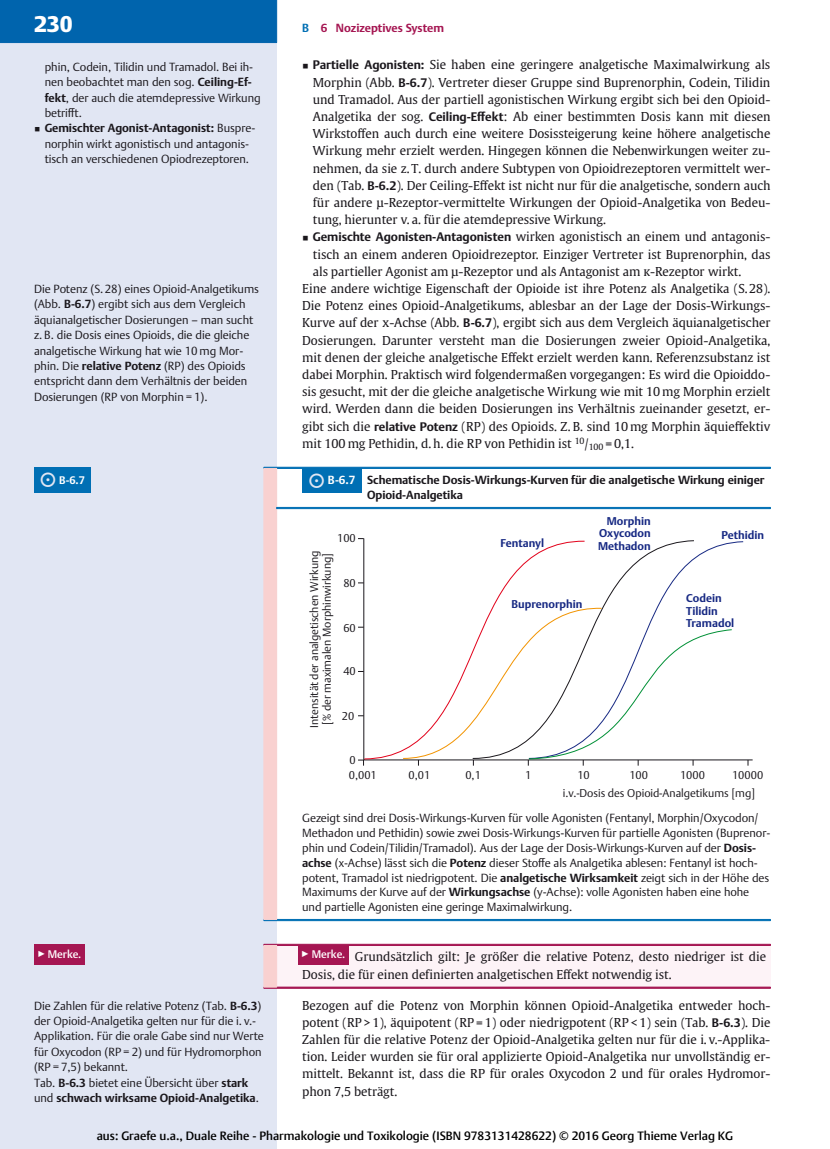
<style>
.page{position:relative;width:830px;height:1149px;background:#fff}
.page>*{position:absolute;margin:0;border:0;box-sizing:border-box;transform-origin:0 0}
.t1{font:22.35px "Adv T Te 9 dccad 3.B";color:#fff}
.t2{font:12.3px/17.2px "Adv TT1 c 81 c 27 a";color:#1a171c;text-align:justify}
.t3{font:500 12px "Thieme Argo 2011";color:#000}
.t4{font:11.7px/15.5px "Adv TT1875 e 499";color:#1a171c}
.t5{font:11.7px/15px "Adv TT1415 f 0 b 8.B";color:#1a171c}
.t6{font:11.7px "Adv TT1415 f 0 b 8.B";color:#a51652}
.t7{font:300 11.25px/12.6px "Thieme Argo 2008";color:#1a171c}
.t8{font:700 11.25px/12.6px "Thieme Argo 2008";color:#172983;text-align:justify}
.t9{font:10.95px "Adv TT114 f 0202";color:#fff}
.t10{font:10.95px "Adv TT1415 f 0 b 8.B";color:#fff}
.s1{color:#006fb4}
.s2{font-family:"Adv TT1415 f 0 b 8.B"}
.s3{font-family:"Adv TT1875 e 499+fb"}
.s4{font-family:"Adv TT1875 e 499";font-size:7.8px}
.s5{font-family:"Adv TT1875 e 499"}
.s6{font-style:inherit}
.s7{font-size:8.1px}
.s8{font-family:"Adv TT1415 f 0 b 8.B+fb"}
.s9{font-family:"Adv TT1 c 81 c 27 a+fb"}
.s10{font-size:20.85px;color:#e1e6f3}
.s11{color:#fff}
</style>
<div class="page">
<div style="left:0;top:0;width:276px;height:1148px;background:#e1e6f3"></div>
<div style="left:0;top:0;width:276px;height:43px;background:#0064ad"></div>
<div style="left:264px;top:944px;width:506px;height:43px;background:#fdf3f7"></div>
<div style="left:264px;top:944px;width:506px;height:1px;background:#a51652;border:1px solid #a51652"></div>
<hr style="left:264px;top:986px;width:506px;height:1px;background:#a51652">
<div style="left:264px;top:945px;width:12px;height:41px;background:#f9d1d0"></div>
<div style="left:34px;top:943px;width:51px;height:21px;background:#a51652"></div>
<div style="left:298px;top:945px;width:50px;height:19px;background:#a51652"></div>
<div style="left:264px;top:467px;width:506px;height:1px;background:#006fb4;border:1px solid #006fb4"></div>
<hr style="left:264px;top:919px;width:506px;height:1px;background:#006fb4">
<div style="left:264px;top:468px;width:12px;height:451px;background:#f9d1d0"></div>
<hr style="left:276px;top:507px;width:494px;height:1px;background:#006fb4">
<div style="left:34px;top:467px;width:56px;height:26px;background:#006fb4"></div>
<div style="left:302px;top:468px;width:59px;height:25px;background:#006fb4"></div>
<svg style="left:358px;top:759px;width:6px;height:6px"></svg>
<svg style="left:363px;top:540px;width:39px;height:219px"></svg>
<svg style="left:528px;top:540px;width:215px;height:66px"></svg>
<svg style="left:402px;top:606px;width:330px;height:159px"></svg>
<h1 class="t1" style="left:34px;top:11px;width:40px">230</h1>
<p class="t6" style="left:302px;top:23px;width:143px"><span class="s1">B</span> 6 Nozizeptives System</p>
<p class="t4" style="left:45px;top:60px;width:217px">phin, Codein, Tilidin und Tramadol. Bei ih&shy;nen beobachtet man den sog. <span class="s2">Ceiling-Ef&shy;fekt</span>, der auch die atemdepressive Wirkung betri<span class="s3">ff</span>t.</p>
<p class="t5" style="left:34px;top:121px;width:222px"><span class="s4">■</span> Gemischter Agonist-Antagonist: <span class="s5">Buspre-</span></p>
<p class="t4" style="left:45px;top:137px;width:206px">norphin wirkt agonistisch und antagonis&shy;tisch an verschiedenen Opiodrezeptoren.</p>
<p class="t4" style="left:34px;top:282px;width:226px">Die Potenz (S. 28) eines Opioid-Analgetikums (Abb. <span class="s2">B-6.7</span>) ergibt sich aus dem Vergleich äquianalgetischer Dosierungen <span class="s6">–</span> man sucht z. B. die Dosis eines Opioids, die die gleiche analgetische Wirkung hat wie 10 mg Mor&shy;phin. Die <span class="s2">relative Potenz</span> (RP) des Opioids entspricht dann dem Verhältnis der beiden Dosierungen (RP von Morphin = 1).</p>
<p class="t2" style="left:313px;top:57px;width:459px;text-indent:-11px"><span class="s7">■</span> <span class="s2">Partielle Agonisten:</span> Sie haben eine geringere analgetische Maximalwirkung als Morphin (Abb. <span class="s2">B-6.7</span>). Vertreter dieser Gruppe sind Buprenorphin, Codein, Tilidin und Tramadol. Aus der partiell agonistischen Wirkung ergibt sich bei den Opioid-Analgetika der sog. <span class="s2">Ceiling-E</span><span class="s8">ff</span><span class="s2">ekt</span>: Ab einer bestimmten Dosis kann mit diesen Wirksto<span class="s9">ff</span>en auch durch eine weitere Dosissteigerung keine höhere analgetische Wirkung mehr erzielt werden. Hingegen können die Nebenwirkungen weiter zu&shy;nehmen, da sie z. T. durch andere Subtypen von Opioidrezeptoren vermittelt wer&shy;den (Tab. <span class="s2">B-6.2</span>). Der Ceiling-E<span class="s9">ff</span>ekt ist nicht nur für die analgetische, sondern auch für andere <span class="s6">μ</span>-Rezeptor-vermittelte Wirkungen der Opioid-Analgetika von Bedeu&shy;tung, hierunter v. a. für die atemdepressive Wirkung.</p>
<p class="t2" style="left:302px;top:229px;width:469px"><span class="s7">■</span> <span class="s2">Gemischte Agonisten-Antagonisten</span> wirken agonistisch an einem und antagonis-</p>
<p class="t2" style="left:313px;top:246px;width:459px">tisch an einem anderen Opioidrezeptor. Einziger Vertreter ist Buprenorphin, das</p>
<p class="t2" style="left:313px;top:263px;width:429px">als partieller Agonist am <span class="s6">μ</span>-Rezeptor und als Antagonist am <span class="s6">κ</span>-Rezeptor wirkt.</p>
<p class="t2" style="left:302px;top:280px;width:469px">Eine andere wichtige Eigenschaft der Opioide ist ihre Potenz als Analgetika (S. 28).</p>
<p class="t2" style="left:302px;top:298px;width:469px">Die Potenz eines Opioid-Analgetikums, ablesbar an der Lage der Dosis-Wirkungs-</p>
<p class="t2" style="left:302px;top:315px;width:469px">Kurve auf der x-Achse (Abb. <span class="s2">B-6.7</span>), ergibt sich aus dem Vergleich äquianalgetischer</p>
<p class="t2" style="left:302px;top:332px;width:469px">Dosierungen. Darunter versteht man die Dosierungen zweier Opioid-Analgetika,</p>
<p class="t2" style="left:302px;top:349px;width:469px">mit denen der gleiche analgetische E<span class="s9">ff</span>ekt erzielt werden kann. Referenzsubstanz ist</p>
<p class="t2" style="left:302px;top:366px;width:469px">dabei Morphin. Praktisch wird folgendermaßen vorgegangen: Es wird die Opioiddo-</p>
<p class="t2" style="left:302px;top:384px;width:469px">sis gesucht, mit der die gleiche analgetische Wirkung wie mit 10 mg Morphin erzielt</p>
<p class="t2" style="left:302px;top:401px;width:469px">wird. Werden dann die beiden Dosierungen ins Verhältnis zueinander gesetzt, er-</p>
<p class="t2" style="left:302px;top:418px;width:469px">gibt sich die <span class="s2">relative Potenz</span> (RP) des Opioids. Z. B. sind 10 mg Morphin äquie<span class="s9">ff</span>ektiv</p>
<p class="t2" style="left:302px;top:435px;width:333px">mit 100 mg Pethidin, d. h. die RP von Pethidin ist <sup>10</sup>/<sub>100</sub> = 0,1.</p>
<p class="t10" style="left:39px;top:475px;width:47px"><span class="s10">⊙</span> B-6.7</p>
<p class="t5" style="left:367px;top:473px;width:399px;text-indent:-59px"><span class="s10">⊙</span> <span class="s11">B-6.7</span> Schematische Dosis-Wirkungs-Kurven für die analgetische Wirkung einiger<br>Opioid-Analgetika</p>
<p class="t7" style="left:337px;top:532px;width:20px">100</p>
<p class="t7" style="left:308px;top:727px;width:179px;rotate:-90deg">Intensität der analgetischen Wirkung [% der maximalen Morphinwirkung]</p>
<p class="t7" style="left:343px;top:577px;width:14px">80</p>
<p class="t7" style="left:343px;top:622px;width:14px">60</p>
<p class="t7" style="left:343px;top:665px;width:14px">40</p>
<p class="t7" style="left:342px;top:710px;width:14px">20</p>
<p class="t7" style="left:349px;top:754px;width:8px">0</p>
<p class="t8" style="left:500px;top:538px;width:45px">Fentanyl</p>
<p class="t8" style="left:597px;top:515px;width:54px;text-indent:9px">Morphin Oxycodon Methadon</p>
<p class="t8" style="left:511px;top:598px;width:72px">Buprenorphin</p>
<p class="t8" style="left:721px;top:529px;width:44px">Pethidin</p>
<p class="t8" style="left:686px;top:592px;width:49px;text-align:left">Codein<br>Tilidin<br>Tramadol</p>
<p class="t7" style="left:348px;top:769px;width:29px">0,001</p>
<p class="t7" style="left:408px;top:769px;width:23px">0,01</p>
<p class="t7" style="left:465px;top:769px;width:17px">0,1</p>
<p class="t7" style="left:525px;top:769px;width:8px">1</p>
<p class="t7" style="left:577px;top:769px;width:14px">10</p>
<p class="t7" style="left:629px;top:769px;width:20px">100</p>
<p class="t7" style="left:679px;top:769px;width:26px">1000</p>
<p class="t7" style="left:731px;top:769px;width:33px">10000</p>
<p class="t7" style="left:562px;top:787px;width:194px">i.v.-Dosis des Opioid-Analgetikums [mg]</p>
<p class="t4" style="left:302px;top:810px;width:469px;line-height:15px">Gezeigt sind drei Dosis-Wirkungs-Kurven für volle Agonisten (Fentanyl, Morphin/Oxycodon/ Methadon und Pethidin) sowie zwei Dosis-Wirkungs-Kurven für partielle Agonisten (Buprenor&shy;phin und Codein/Tilidin/Tramadol). Aus der Lage der Dosis-Wirkungs-Kurven auf der <span class="s2">Dosis&shy;achse</span> (x-Achse) lässt sich die <span class="s2">Potenz</span> dieser Sto<span class="s3">ff</span>e als Analgetika ablesen: Fentanyl ist hoch&shy;potent, Tramadol ist niedrigpotent. Die <span class="s2">analgetische Wirksamkeit</span> zeigt sich in der Höhe des Maximums der Kurve auf der <span class="s2">Wirkungsachse</span> (y-Achse): volle Agonisten haben eine hohe und partielle Agonisten eine geringe Maximalwirkung.</p>
<p class="t9" style="left:38px;top:949px;width:45px"><span class="s6">▶</span> Merke.</p>
<p class="t2" style="left:301px;top:948px;width:465px"><sup>▶</sup> <sup>Merke.</sup> Grundsätzlich gilt: Je größer die relative Potenz, desto niedriger ist die<br>Dosis, die für einen definierten analgetischen E<span class="s9">ff</span>ekt notwendig ist.</p>
<p class="t2" style="left:302px;top:997px;width:469px">Bezogen auf die Potenz von Morphin können Opioid-Analgetika entweder hoch&shy;potent (RP &gt; 1), äquipotent (RP = 1) oder niedrigpotent (RP &lt; 1) sein (Tab. <span class="s2">B-6.3</span>). Die Zahlen für die relative Potenz der Opioid-Analgetika gelten nur für die i. v.-Applika&shy;tion. Leider wurden sie für oral applizierte Opioid-Analgetika nur unvollständig er&shy;mittelt. Bekannt ist, dass die RP für orales Oxycodon 2 und für orales Hydromor&shy;phon 7,5 beträgt.</p>
<p class="t4" style="left:34px;top:998px;width:231px">Die Zahlen für die relative Potenz (Tab. <span class="s2">B-6.3</span>) der Opioid-Analgetika gelten nur für die i. v.- Applikation. Für die orale Gabe sind nur Werte für Oxycodon (RP = 2) und für Hydromorphon (RP = 7,5) bekannt.<br>Tab. <span class="s2">B-6.3</span> bietet eine Übersicht über <span class="s2">stark</span></p>
<p class="t5" style="left:34px;top:1090px;width:226px"><span class="s5">und</span> schwach wirksame Opioid-Analgetika<span class="s5">.</span></p>
<p class="t3" style="left:97px;top:1127px;width:637px">aus: Graefe u.a., Duale Reihe - Pharmakologie und Toxikologie (ISBN 9783131428622) © 2016 Georg Thieme Verlag KG</p>
</div>
